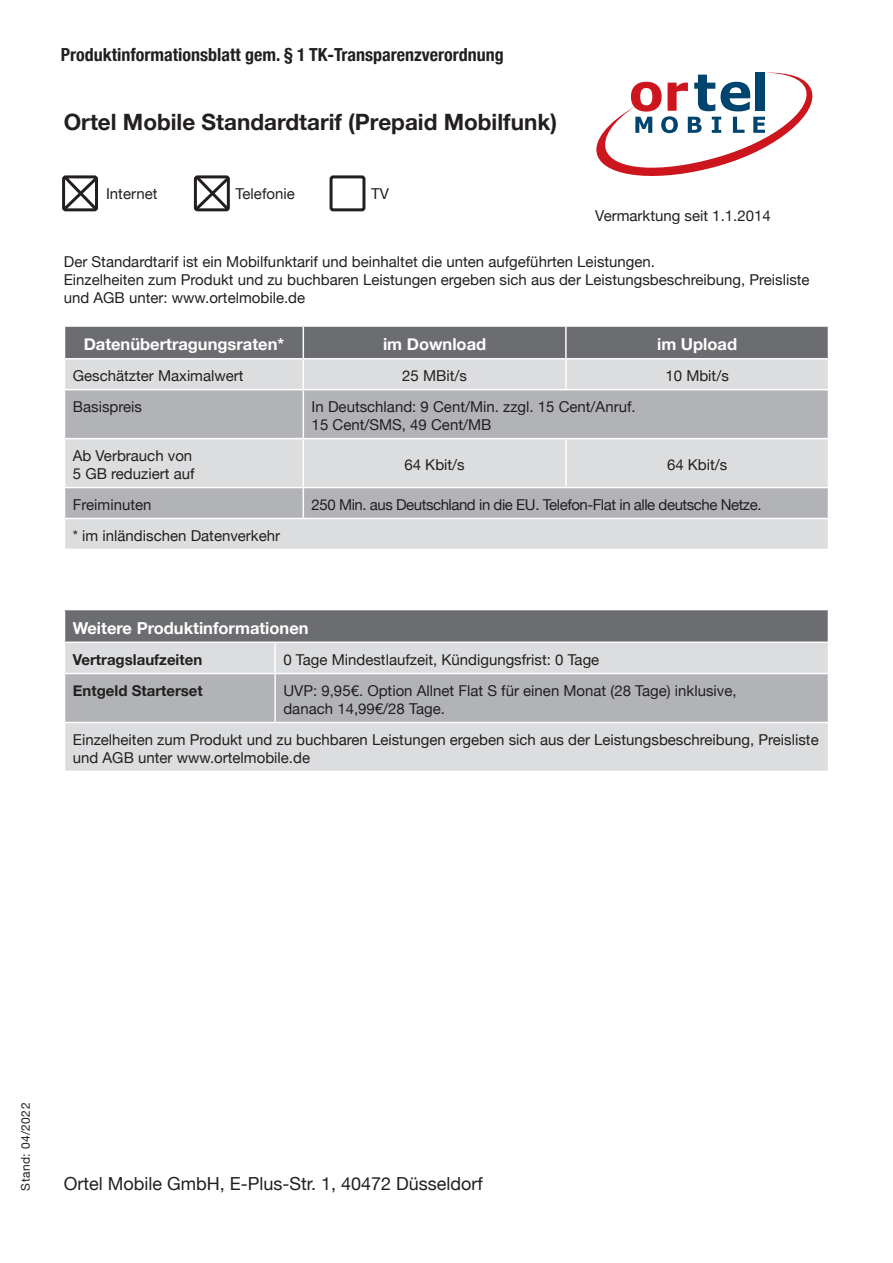
<style>
.page{position:relative;width:893px;height:1263px;background:#fff}
.page>*{position:absolute;margin:0;border:0;box-sizing:border-box;transform-origin:0 0}
.t1{font:700 22.5px "Helvetica Neue";color:#231f20}
.t2{font:700 condensed 18px "Helvetica Neue";color:#231f20}
.t3{font:18px "Helvetica Neue";color:#231f20}
.t4{font:700 16.5px "Helvetica Neue";color:#fff}
.t5{font:15px/18px "Helvetica Neue";color:#231f20}
.t6{font:15px "Helvetica Neue";letter-spacing:-.03em;color:#231f20}
.t7{font:700 15px "Helvetica Neue";color:#231f20}
.t8{font:12px "Helvetica Neue";letter-spacing:.04em;color:#231f20}
</style>
<div class="page">
<div style="left:330px;top:175px;width:35px;height:36px;border:3px solid #231f20;border-radius:2px"></div>
<svg style="left:193px;top:175px;width:37px;height:37px"></svg>
<svg style="left:62px;top:175px;width:36px;height:37px"></svg>
<div style="left:65px;top:327px;width:763px;height:31px;background:#6c6d70"></div>
<div style="left:65px;top:359px;width:763px;height:190px;background:#dcdddf"></div>
<svg style="left:65px;top:390px;width:763px;height:128px;background:#c2c3c7"></svg>
<hr style="left:303px;top:327px;width:1px;height:31px;background:#fff">
<hr style="left:565px;top:327px;width:2px;height:31px;background:#fff">
<hr style="left:303px;top:359px;width:1px;height:30px;background:#fff">
<hr style="left:565px;top:359px;width:2px;height:30px;background:#fff">
<hr style="left:64px;top:389px;width:239px;height:1px;background:#fff">
<hr style="left:303px;top:389px;width:263px;height:1px;background:#fff">
<hr style="left:303px;top:390px;width:1px;height:48px;background:#fff">
<hr style="left:566px;top:389px;width:263px;height:1px;background:#fff">
<hr style="left:64px;top:438px;width:239px;height:1px;background:#fff">
<hr style="left:303px;top:438px;width:263px;height:1px;background:#fff">
<hr style="left:303px;top:439px;width:1px;height:48px;background:#fff">
<hr style="left:566px;top:438px;width:263px;height:1px;background:#fff">
<hr style="left:565px;top:439px;width:2px;height:48px;background:#fff">
<hr style="left:64px;top:487px;width:239px;height:1px;background:#fff">
<hr style="left:303px;top:487px;width:263px;height:1px;background:#fff">
<hr style="left:303px;top:488px;width:1px;height:30px;background:#fff">
<hr style="left:566px;top:487px;width:263px;height:1px;background:#fff">
<hr style="left:64px;top:518px;width:239px;height:1px;background:#fff">
<hr style="left:303px;top:518px;width:263px;height:1px;background:#fff">
<hr style="left:566px;top:518px;width:263px;height:1px;background:#fff">
<div style="left:65px;top:609px;width:763px;height:33px;background:#6c6d70"></div>
<div style="left:65px;top:643px;width:763px;height:128px;background:#dcdddf"></div>
<div style="left:65px;top:674px;width:763px;height:48px;background:#b2b3b7"></div>
<hr style="left:64px;top:609px;width:211px;height:1px;background:#fff">
<hr style="left:275px;top:609px;width:554px;height:1px;background:#fff">
<hr style="left:64px;top:641px;width:211px;height:2px;background:#fff">
<hr style="left:275px;top:641px;width:554px;height:2px;background:#fff">
<hr style="left:274px;top:643px;width:2px;height:30px;background:#fff">
<hr style="left:64px;top:673px;width:211px;height:1px;background:#fff">
<hr style="left:275px;top:673px;width:554px;height:1px;background:#fff">
<hr style="left:274px;top:674px;width:2px;height:48px;background:#fff">
<hr style="left:64px;top:722px;width:211px;height:1px;background:#fff">
<hr style="left:275px;top:722px;width:554px;height:1px;background:#fff">
<svg style="left:596px;top:72px;width:217px;height:104px"></svg>
<p class="t2" style="left:61px;top:40px;width:444px">Produktinformationsblatt gem. § 1 TK-Transparenzverordnung</p>
<h1 class="t1" style="left:64px;top:105px;width:495px">Ortel Mobile Standardtarif (Prepaid Mobilfunk)</h1>
<p class="t5" style="left:106px;top:185px;width:53px">Internet</p>
<p class="t5" style="left:236px;top:185px;width:61px">Telefonie</p>
<p class="t5" style="left:371px;top:185px;width:19px">TV</p>
<p class="t5" style="left:595px;top:208px;width:177px">Vermarktung seit 1.1.2014</p>
<p class="t5" style="left:64px;top:254px;width:747px">Der Standardtarif ist ein Mobilfunktarif und beinhaltet die unten aufgeführten Leistungen.<br>Einzelheiten zum Produkt und zu buchbaren Leistungen ergeben sich aus der Leistungsbeschreibung, Preisliste und AGB unter: www.ortelmobile.de</p>
<p class="t4" style="left:84px;top:332px;width:202px">Datenübertragungsraten*</p>
<p class="t4" style="left:383px;top:332px;width:105px">im Download</p>
<p class="t4" style="left:657px;top:332px;width:81px">im Upload</p>
<p class="t5" style="left:73px;top:368px;width:172px">Geschätzter Maximalwert</p>
<p class="t5" style="left:402px;top:368px;width:66px">25 MBit/s</p>
<p class="t5" style="left:665px;top:368px;width:65px">10 Mbit/s</p>
<p class="t5" style="left:73px;top:399px;width:71px">Basispreis</p>
<p class="t5" style="left:312px;top:399px;width:325px">In Deutschland: 9 Cent/Min. zzgl. 15 Cent/Anruf.<br>15 Cent/SMS, 49 Cent/MB</p>
<p class="t5" style="left:73px;top:448px;width:123px">Ab Verbrauch von<br>5 GB reduziert auf</p>
<p class="t5" style="left:404px;top:457px;width:62px">64 Kbit/s</p>
<p class="t5" style="left:667px;top:457px;width:62px">64 Kbit/s</p>
<p class="t5" style="left:73px;top:497px;width:80px">Freiminuten</p>
<p class="t6" style="left:312px;top:494px;width:451px">250 Min. aus Deutschland in die EU. Telefon-Flat in alle deutsche Netze.</p>
<p class="t5" style="left:73px;top:528px;width:209px">* im inländischen Datenverkehr</p>
<p class="t4" style="left:73px;top:615px;width:237px">Weitere Produktinformationen</p>
<p class="t7" style="left:73px;top:648px;width:131px">Vertragslaufzeiten</p>
<p class="t5" style="left:283px;top:651px;width:317px">0 Tage Mindestlaufzeit, Kündigungsfrist: 0 Tage</p>
<p class="t7" style="left:73px;top:679px;width:132px">Entgeld Starterset</p>
<p class="t5" style="left:283px;top:683px;width:455px">UVP: 9,95€. Option Allnet Flat S für einen Monat (28 Tage) inklusive, danach 14,99€/28 Tage.</p>
<p class="t5" style="left:73px;top:732px;width:747px">Einzelheiten zum Produkt und zu buchbaren Leistungen ergeben sich aus der Leistungsbeschreibung, Preisliste und AGB unter www.ortelmobile.de</p>
<p class="t8" style="left:17px;top:1191px;width:89px;rotate:-90deg">Stand: 04/2022</p>
<p class="t3" style="left:64px;top:1170px;width:421px">Ortel Mobile GmbH, E-Plus-Str. 1, 40472 Düsseldorf</p>
</div>
